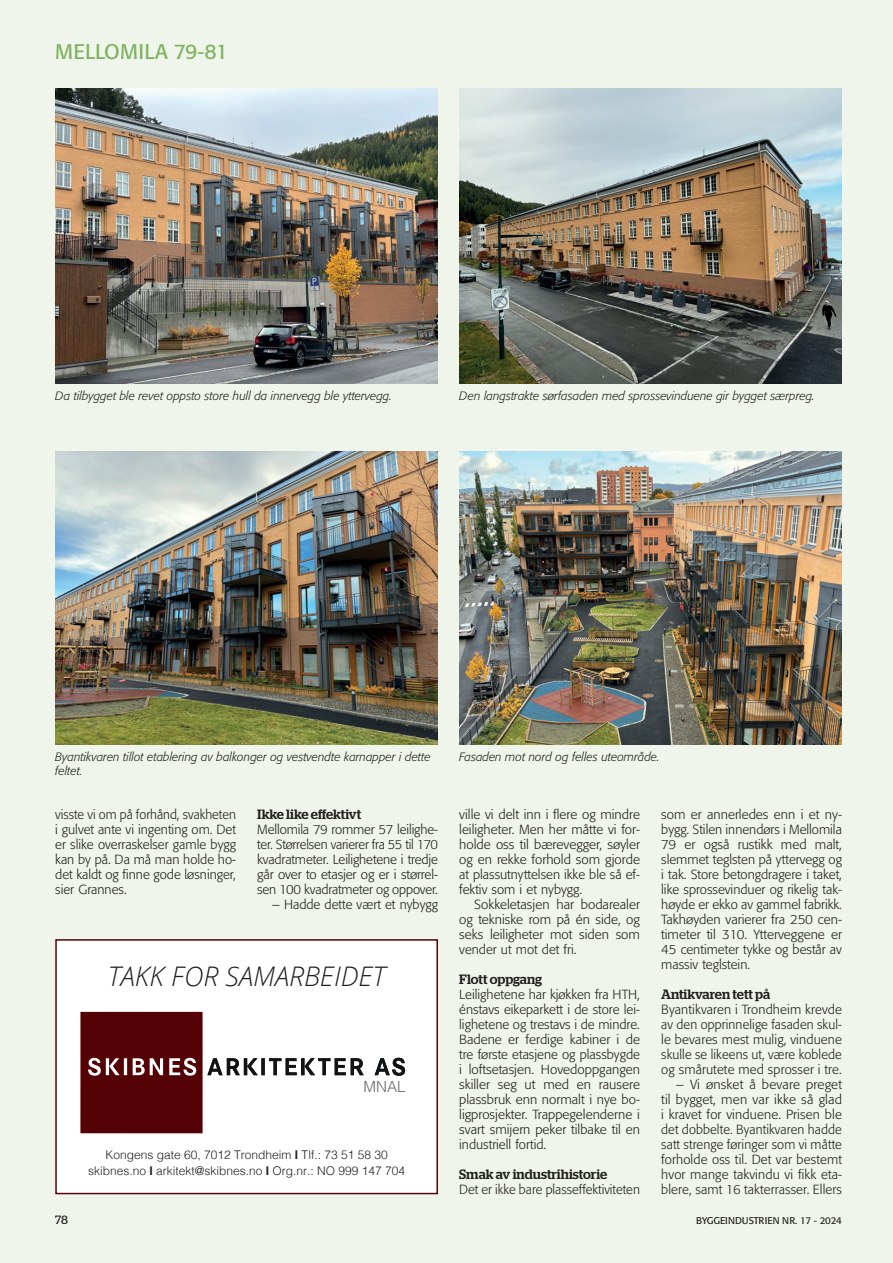
<style>
.page{position:relative;width:893px;height:1263px;background:#f0f5eb}
.page>*{position:absolute;margin:0;border:0;box-sizing:border-box;transform-origin:0 0}
.t1{font:italic 300 27px "Open Sans";color:#231f20}
.t2{font:21px "Formata";color:#7fb462}
.t3{font:300 15.45px "Helvetica LT Std";color:#66696a}
.t4{font:500 13.5px "Stag";color:#231f20}
.t5{font:300 13.2px/15px "Formata";color:#231f20;text-align:justify}
.t6{font:italic 300 12px/14.2px "Formata";color:#231f20}
.t7{font:300 12px/16.5px "Helvetica";color:#231f20;text-align:center}
.t8{font:12px "Stag";color:#231f20}
.t9{font:9.75px "Formata";letter-spacing:-.005em;color:#231f20}
.s1{font-weight:700}
</style>
<div class="page">
<img style="left:459px;top:451px;width:383px;height:294px">
<img style="left:55px;top:88px;width:383px;height:296px">
<img style="left:459px;top:88px;width:383px;height:296px">
<img style="left:55px;top:451px;width:383px;height:294px">
<div style="left:56px;top:940px;width:381px;height:253px;background:#fff"></div>
<div style="left:80px;top:1012px;width:123px;height:121px;background:#530105"></div>
<svg style="left:207px;top:1057px;width:198px;height:19px"></svg>
<svg style="left:88px;top:1057px;width:109px;height:19px"></svg>
<div style="left:55px;top:939px;width:383px;height:255px;border:2px solid #530105"></div>
<h2 class="t2" style="left:55px;top:39px;width:174px">MELLOMILA 79-81</h2>
<p class="t6" style="left:55px;top:389px;width:338px">Da tilbygget ble revet oppsto store hull da innervegg ble yttervegg.</p>
<p class="t6" style="left:459px;top:389px;width:357px">Den langstrakte sørfasaden med sprossevinduene gir bygget særpreg.</p>
<p class="t6" style="left:55px;top:750px;width:377px">Byantikvaren tillot etablering av balkonger og vestvendte karnapper i dette feltet.</p>
<p class="t5" style="left:55px;top:807px;width:182px">visste vi om på forhånd, svakheten i gulvet ante vi ingenting om. Det er slike overraskelser gamle bygg kan by på. Da må man holde ho&shy;det kaldt og finne gode løsninger, sier Grannes.</p>
<p class="t4" style="left:257px;top:806px;width:105px">Ikke like effektivt</p>
<p class="t5" style="left:257px;top:822px;width:182px">Mellomila 79 rommer 57 leilighe&shy;ter. Størrelsen varierer fra 55 til 170 kvadratmeter. Leilighetene i tredje går over to etasjer og er i størrel&shy;sen 100 kvadratmeter og oppover.</p>
<p class="t5" style="left:272px;top:897px;width:167px">– Hadde dette vært et nybygg</p>
<h1 class="t1" style="left:108px;top:958px;width:279px">TAKK FOR SAMARBEIDET</h1>
<p class="t3" style="left:362px;top:1074px;width:44px">MNAL</p>
<p class="t3" style="left:363px;top:1077px;width:44px">MNAL</p>
<p class="t7" style="left:88px;top:1145px;width:319px">Kongens gate 60, 7012 Trondheim <span class="s1">I</span> Tlf.: 73 51 58 30 skibnes.no <span class="s1">I</span> arkitekt@skibnes.no <span class="s1">I</span> Org.nr.: NO 999 147 704</p>
<p class="t6" style="left:459px;top:750px;width:202px">Fasaden mot nord og felles uteområde.</p>
<p class="t5" style="left:459px;top:807px;width:182px">ville vi delt inn i flere og mindre leiligheter. Men her måtte vi for&shy;holde oss til bærevegger, søyler og en rekke forhold som gjorde at plassutnyttelsen ikke ble så ef&shy;fektiv som i et nybygg.</p>
<p class="t5" style="left:459px;top:897px;width:182px;text-indent:15px">Sokkeletasjen har bodarealer og tekniske rom på én side, og seks leiligheter mot siden som vender ut mot det fri.</p>
<p class="t4" style="left:459px;top:971px;width:84px">Flott oppgang</p>
<p class="t5" style="left:459px;top:987px;width:182px">Leilighetene har kjøkken fra HTH, énstavs eikeparkett i de store lei&shy;lighetene og trestavs i de mindre.<br>Badene er ferdige kabiner i de tre første etasjene og plassbygde i loftsetasjen. Hovedoppgangen skiller seg ut med en rausere plassbruk enn normalt i nye bo&shy;ligprosjekter. Trappegelenderne i svart smijern peker tilbake til en industriell fortid.</p>
<p class="t4" style="left:459px;top:1166px;width:150px">Smak av industrihistorie</p>
<p class="t5" style="left:459px;top:1182px;width:182px">Det er ikke bare plasseffektiviteten</p>
<p class="t5" style="left:661px;top:807px;width:182px">som er annerledes enn i et ny&shy;bygg. Stilen innendørs i Mellomila 79 er også rustikk med malt, slemmet teglsten på yttervegg og i tak. Store betongdragere i taket, like sprossevinduer og rikelig tak&shy;høyde er ekko av gammel fabrikk.<br>Takhøyden varierer fra 250 cen&shy;timeter til 310. Ytterveggene er 45 centimeter tykke og består av massiv teglstein.</p>
<p class="t4" style="left:661px;top:986px;width:111px">Antikvaren tett på</p>
<p class="t5" style="left:661px;top:1002px;width:182px">Byantikvaren i Trondheim krevde av den opprinnelige fasaden skul&shy;le bevares mest mulig, vinduene skulle se likeens ut, være koblede og smårutete med sprosser i tre.</p>
<p class="t5" style="left:661px;top:1077px;width:182px;text-indent:15px">– Vi ønsket å bevare preget til bygget, men var ikke så glad i kravet for vinduene. Prisen ble det dobbelte. Byantikvaren hadde satt strenge føringer som vi måtte forholde oss til. Det var bestemt hvor mange takvindu vi fikk eta&shy;blere, samt 16 takterrasser. Ellers</p>
<p class="t8" style="left:55px;top:1213px;width:14px">78</p>
<p class="t9" style="left:696px;top:1215px;width:147px">BYGGEINDUSTRIEN NR. 17 - 2024</p>
</div>
